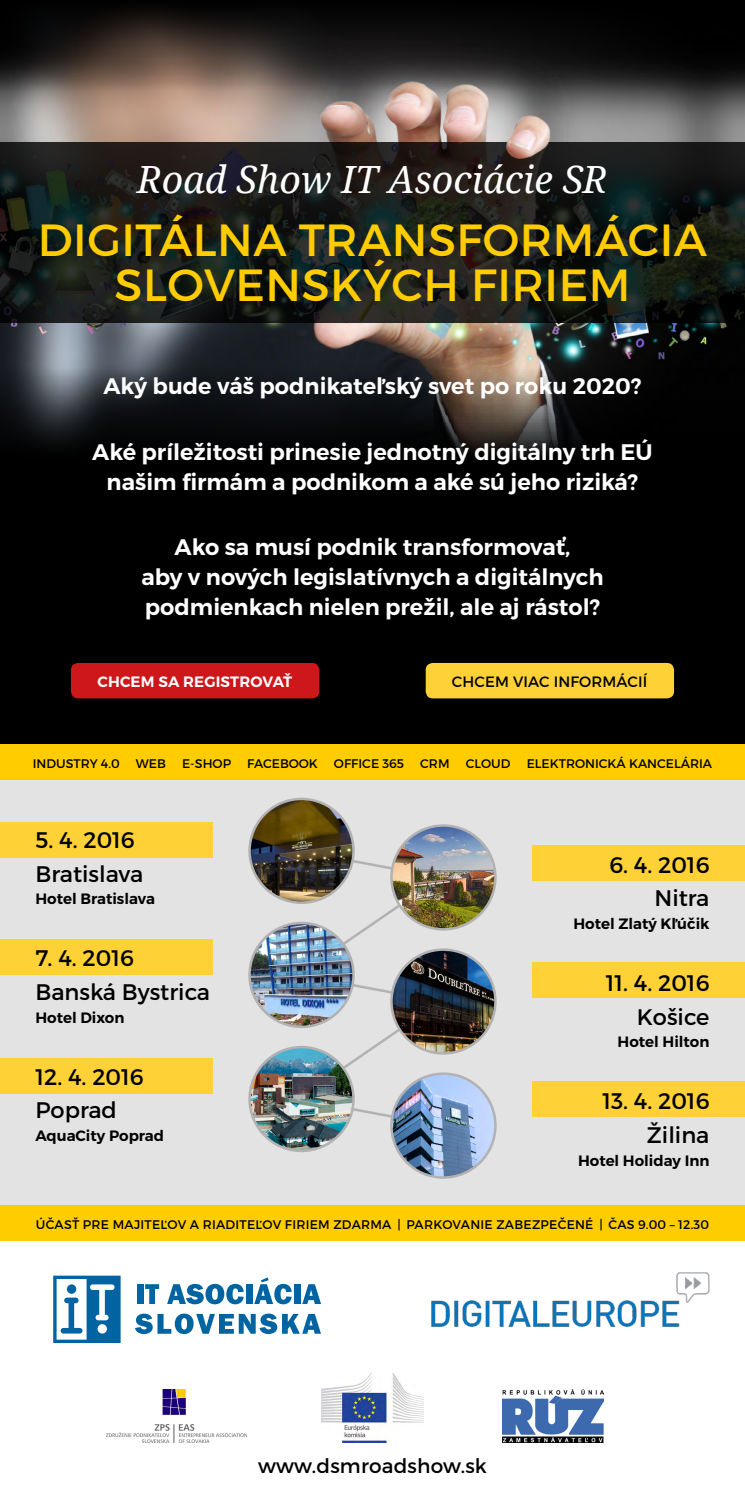
<style>
.page{position:relative;width:745px;height:1489px;background:#fff}
.page>*{position:absolute;margin:0;border:0;box-sizing:border-box;transform-origin:0 0}
.t1{font:45px/45px "Montserrat";letter-spacing:.01em;color:#fc0;text-align:center}
.t2{font:italic 37.5px "Droid Serif";color:#fff}
.t3{font:600 22.5px/30px "Montserrat";color:#fff;text-align:center}
.t4{font:22.5px/33.8px "Montserrat";color:#000}
.t5{font:20px "Montserrat";letter-spacing:.01em;color:#000}
.t6{font:600 15px "Montserrat";color:#000}
.t7{font:15px "Montserrat";letter-spacing:.01em;color:#000}
.t8{font:600 15px "Montserrat";letter-spacing:.01em;color:#fff}
.t9{font:12.5px "Montserrat";letter-spacing:.02em;color:#000}
.t10{font:12.5px "Montserrat";color:#000}
</style>
<div class="page">
<div style="left:0;top:780px;width:744px;height:425px;background:#e3e3e3"></div>
<div style="left:0;top:822px;width:213px;height:35px;background:#fed136"></div>
<div style="left:531px;top:845px;width:213px;height:36px;background:#fed136"></div>
<div style="left:0;top:939px;width:213px;height:35px;background:#fed136"></div>
<div style="left:531px;top:962px;width:213px;height:35px;background:#fed136"></div>
<div style="left:0;top:1058px;width:213px;height:35px;background:#fed136"></div>
<div style="left:531px;top:1081px;width:213px;height:35px;background:#fed136"></div>
<svg style="left:292px;top:847px;width:154px;height:281px"></svg>
<div style="left:0;top:0;width:744px;height:744px;background:#000"></div>
<img style="left:0;top:8px;width:744px;height:448px">
<div style="left:0;top:744px;width:744px;height:36px;background:#fc0"></div>
<div style="left:0;top:1205px;width:744px;height:35px;background:#fc0"></div>
<svg style="left:0;top:142px;width:744px;height:180px;background:#1a1d1a"></svg>
<img style="left:249px;top:798px;width:104px;height:104px;border-radius:52px">
<div style="left:248px;top:797px;width:106px;height:107px;border:2px solid #b3b2b2;border-radius:50%"></div>
<img style="left:391px;top:825px;width:104px;height:104px;border-radius:52px">
<div style="left:390px;top:824px;width:106px;height:106px;border:2px solid #b3b2b2;border-radius:50%"></div>
<img style="left:391px;top:949px;width:104px;height:104px;border-radius:52px">
<div style="left:390px;top:948px;width:106px;height:106px;border:2px solid #b3b2b2;border-radius:50%"></div>
<img style="left:249px;top:923px;width:104px;height:103px;border-radius:52px">
<div style="left:248px;top:921px;width:106px;height:107px;border:2px solid #b3b2b2;border-radius:50%"></div>
<img style="left:249px;top:1047px;width:104px;height:103px;border-radius:52px">
<div style="left:248px;top:1045px;width:106px;height:107px;border:2px solid #b3b2b2;border-radius:50%"></div>
<img style="left:106px;top:1389px;width:140px;height:53px">
<img style="left:321px;top:1372px;width:102px;height:70px">
<img style="left:502px;top:1389px;width:100px;height:53px">
<div style="left:137px;top:1284px;width:6px;height:19px;background:#0064a3"></div>
<svg style="left:145px;top:1284px;width:14px;height:19px"></svg>
<svg style="left:167px;top:1283px;width:76px;height:21px"></svg>
<div style="left:246px;top:1284px;width:6px;height:19px;background:#0064a3"></div>
<svg style="left:254px;top:1277px;width:37px;height:27px"></svg>
<div style="left:294px;top:1284px;width:6px;height:19px;background:#0064a3"></div>
<svg style="left:302px;top:1284px;width:19px;height:19px"></svg>
<svg style="left:135px;top:1313px;width:186px;height:20px"></svg>
<svg style="left:53px;top:1275px;width:67px;height:67px"></svg>
<img style="left:431px;top:1272px;width:279px;height:55px">
<div style="left:71px;top:663px;width:248px;height:35px;background:#cd171a;border-radius:7px"></div>
<div style="left:425px;top:663px;width:248px;height:35px;background:#fed136;border-radius:7px"></div>
<img style="left:391px;top:1073px;width:104px;height:104px;border-radius:52px">
<div style="left:390px;top:1072px;width:106px;height:106px;border:2px solid #b3b2b2;border-radius:50%"></div>
<h2 class="t2" style="left:137px;top:153px;width:471px">Road Show IT Asociácie SR</h2>
<h1 class="t1" style="left:38px;top:217px;width:670px">DIGITÁLNA TRANSFORMÁCIA<br>SLOVENSKÝCH FIRIEM</h1>
<p class="t3" style="left:103px;top:371px;width:539px">Aký bude váš podnikateľský svet po roku 2020?</p>
<p class="t3" style="left:92px;top:436px;width:561px">Aké príležitosti prinesie jednotný digitálny trh EÚ našim firmám a podnikom a aké sú jeho riziká?</p>
<p class="t3" style="left:141px;top:532px;width:463px">Ako sa musí podnik transformovať,<br>aby v nových legislatívnych a digitálnych podmienkach nielen prežil, ale aj rástol?</p>
<p class="t8" style="left:97px;top:672px;width:196px">CHCEM SA REGISTROVAŤ</p>
<p class="t7" style="left:451px;top:672px;width:197px">CHCEM VIAC INFORMÁCIÍ</p>
<p class="t10" style="left:33px;top:756px;width:88px">INDUSTRY 4.0</p>
<p class="t10" style="left:136px;top:756px;width:31px">WEB</p>
<p class="t10" style="left:182px;top:756px;width:51px">E-SHOP</p>
<p class="t10" style="left:247px;top:756px;width:72px">FACEBOOK</p>
<p class="t10" style="left:334px;top:756px;width:72px">OFFICE 365</p>
<p class="t10" style="left:420px;top:756px;width:31px">CRM</p>
<p class="t10" style="left:465px;top:756px;width:46px">CLOUD</p>
<p class="t10" style="left:526px;top:756px;width:187px">ELEKTRONICKÁ KANCELÁRIA</p>
<p class="t4" style="left:35px;top:822px;width:109px">5. 4. 2016<br>Bratislava</p>
<p class="t6" style="left:35px;top:889px;width:121px">Hotel Bratislava</p>
<p class="t4" style="left:35px;top:941px;width:176px">7. 4. 2016<br>Banská Bystrica</p>
<p class="t6" style="left:35px;top:1007px;width:90px">Hotel Dixon</p>
<p class="t4" style="left:35px;top:1059px;width:110px">12. 4. 2016<br>Poprad</p>
<p class="t6" style="left:35px;top:1126px;width:130px">AquaCity Poprad</p>
<p class="t4" style="left:609px;top:847px;width:102px;text-align:right">6. 4. 2016<br>Nitra</p>
<p class="t6" style="left:573px;top:914px;width:137px">Hotel Zlatý Kľúčik</p>
<p class="t4" style="left:605px;top:966px;width:105px;text-align:right">11. 4. 2016<br>Košice</p>
<p class="t6" style="left:617px;top:1032px;width:93px">Hotel Hilton</p>
<p class="t4" style="left:602px;top:1084px;width:109px;text-align:right">13. 4. 2016<br>Žilina</p>
<p class="t6" style="left:577px;top:1151px;width:133px">Hotel Holiday Inn</p>
<p class="t9" style="left:36px;top:1216px;width:674px">ÚČASŤ PRE MAJITEĽOV A RIADITEĽOV FIRIEM ZDARMA | PARKOVANIE ZABEZPEČENÉ | ČAS 9.00 – 12.30</p>
<p class="t5" style="left:258px;top:1453px;width:230px">www.dsmroadshow.sk</p>
</div>
